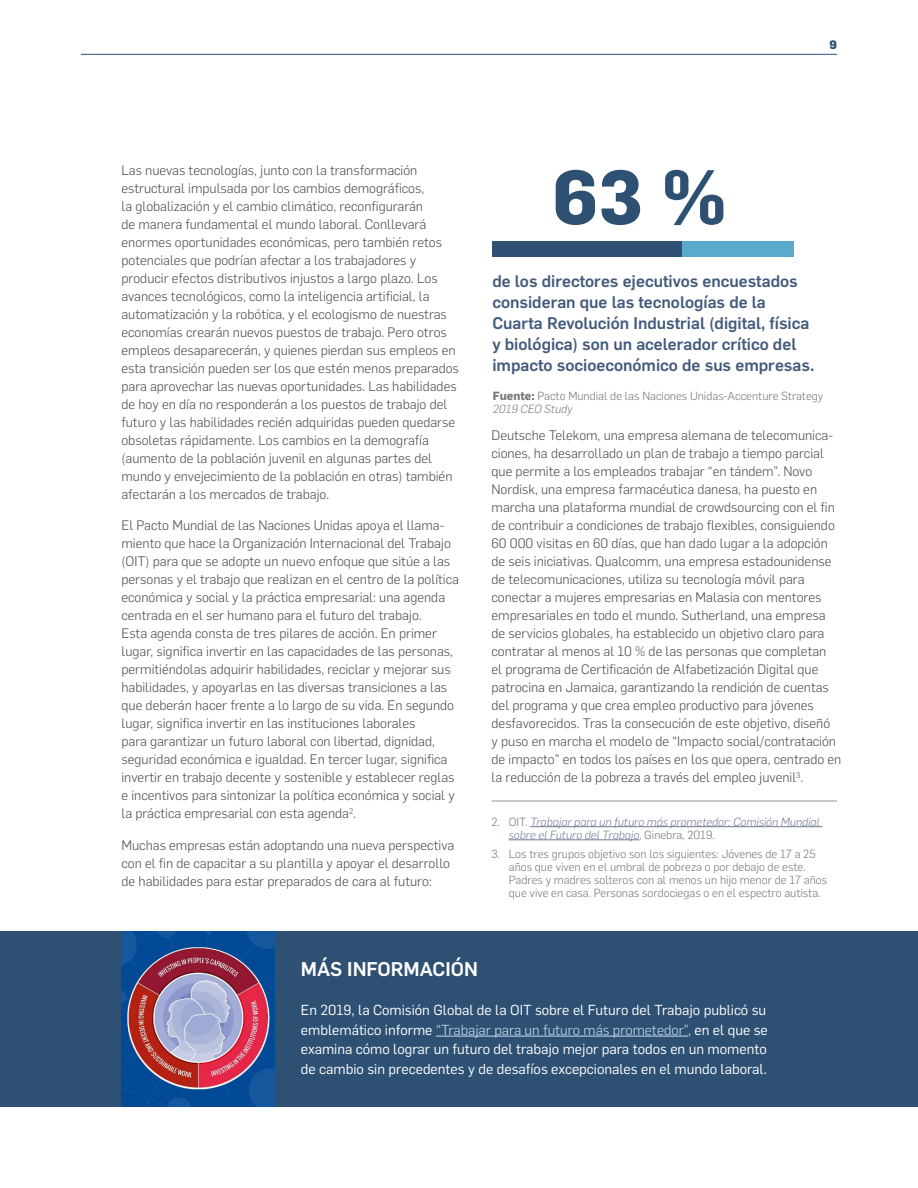
<style>
.page{position:relative;width:918px;height:1188px;background:#fff}
.page>*{position:absolute;margin:0;border:0;box-sizing:border-box;transform-origin:0 0}
.t1{font:700 75px "Flama";color:#2e5073}
.t2{font:500 19.5px "Flama";color:#fff}
.t3{font:500 16.5px/21px "Flama";color:#425a7c}
.t4{font:14.25px/19.5px "Flama";color:#fff;text-align:justify}
.t5{font:300 13.5px/18px "Flama";color:#4d4d4f}
.t6{font:800 12px "Flama";color:#2e5073}
.t7{font:300 11.7px/13px "Flama";color:#77787b}
.t8{font:italic 300 11.7px/13px "Flama";color:#6e7995}
.s1{font-weight:700}
.s2{font-style:italic}
.s3{font-style:normal;color:#77787b}
.s4{color:#77787b}
.s5{font-weight:300;color:#c9ddec}
.s6{font-weight:300}
</style>
<div class="page">
<hr style="left:81px;top:54px;width:756px;height:1px;background:#2e5073">
<div style="left:0;top:932px;width:918px;height:175px;background:#2e5073"></div>
<hr style="left:436px;top:1036px;width:252px;height:1px;background:#c9ddec">
<hr style="left:530px;top:826px;width:292px;height:1px;background:#6e7995">
<hr style="left:509px;top:840px;width:130px;height:1px;background:#6e7995">
<div style="left:682px;top:241px;width:112px;height:16px;background:#5baace"></div>
<div style="left:492px;top:241px;width:190px;height:16px;background:#2e5073"></div>
<img style="left:122px;top:932px;width:152px;height:175px">
<hr style="left:492px;top:801px;width:345px;height:1px;background:#939598">
<p class="t6" style="left:830px;top:36px;width:9px">9</p>
<p class="t5" style="left:122px;top:160px;width:339px">Las nuevas tecnologías, junto con la transformación estructural impulsada por los cambios demográficos,<br>la globalización y el cambio climático, reconfigurarán<br>de manera fundamental el mundo laboral. Conllevará enormes oportunidades económicas, pero también retos potenciales que podrían afectar a los trabajadores y producir efectos distributivos injustos a largo plazo. Los avances tecnológicos, como la inteligencia artificial, la automatización y la robótica, y el ecologismo de nuestras economías crearán nuevos puestos de trabajo. Pero otros empleos desaparecerán, y quienes pierdan sus empleos en esta transición pueden ser los que estén menos preparados para aprovechar las nuevas oportunidades. Las habilidades de hoy en día no responderán a los puestos de trabajo del futuro y las habilidades recién adquiridas pueden quedarse obsoletas rápidamente. Los cambios en la demografía (aumento de la población juvenil en algunas partes del mundo y envejecimiento de la población en otras) también afectarán a los mercados de trabajo.</p>
<p class="t5" style="left:122px;top:516px;width:339px">El Pacto Mundial de las Naciones Unidas apoya el llama&shy;miento que hace la Organización Internacional del Trabajo (OIT) para que se adopte un nuevo enfoque que sitúe a las personas y el trabajo que realizan en el centro de la política económica y social y la práctica empresarial: una agenda centrada en el ser humano para el futuro del trabajo.<br>Esta agenda consta de tres pilares de acción. En primer lugar, significa invertir en las capacidades de las personas, permitiéndolas adquirir habilidades, reciclar y mejorar sus habilidades, y apoyarlas en las diversas transiciones a las que deberán hacer frente a lo largo de su vida. En segundo lugar, significa invertir en las instituciones laborales<br>para garantizar un futuro laboral con libertad, dignidad, seguridad económica e igualdad. En tercer lugar, significa invertir en trabajo decente y sostenible y establecer reglas e incentivos para sintonizar la política económica y social y la práctica empresarial con esta agenda<sup>2</sup>.</p>
<p class="t5" style="left:122px;top:835px;width:334px">Muchas empresas están adoptando una nueva perspectiva con el fin de capacitar a su plantilla y apoyar el desarrollo de habilidades para estar preparados de cara al futuro:</p>
<h1 class="t1" style="left:553px;top:152px;width:176px">63 %</h1>
<p class="t3" style="left:492px;top:270px;width:324px">de los directores ejecutivos encuestados consideran que las tecnologías de la Cuarta Revolución Industrial (digital, física y biológica) son un acelerador crítico del impacto socioeconómico de sus empresas.</p>
<p class="t7" style="left:493px;top:388px;width:332px"><span class="s1">Fuente:</span> Pacto Mundial de las Naciones Unidas-Accenture Strategy<br><span class="s2">2019 CEO Study</span></p>
<p class="t5" style="left:492px;top:426px;width:351px">Deutsche Telekom, una empresa alemana de telecomunica&shy;ciones, ha desarrollado un plan de trabajo a tiempo parcial que permite a los empleados trabajar “en tándem”. Novo Nordisk, una empresa farmacéutica danesa, ha puesto en marcha una plataforma mundial de crowdsourcing con el fin de contribuir a condiciones de trabajo flexibles, consiguiendo 60 000 visitas en 60 días, que han dado lugar a la adopción de seis iniciativas. Qualcomm, una empresa estadounidense de telecomunicaciones, utiliza su tecnología móvil para conectar a mujeres empresarias en Malasia con mentores empresariales en todo el mundo. Sutherland, una empresa de servicios globales, ha establecido un objetivo claro para contratar al menos al 10 % de las personas que completan<br>el programa de Certificación de Alfabetización Digital que patrocina en Jamaica, garantizando la rendición de cuentas del programa y que crea empleo productivo para jóvenes desfavorecidos. Tras la consecución de este objetivo, diseñó<br>y puso en marcha el modelo de “Impacto social/contratación de impacto” en todos los países en los que opera, centrado en la reducción de la pobreza a través del empleo juvenil<sup>3</sup>.</p>
<p class="t8" style="left:509px;top:814px;width:313px;text-indent:-17px"><span class="s3">2. OIT.</span> Trabajar para un futuro más prometedor: Comisión Mundial sobre el Futuro del Trabajo<span class="s4">,</span> <span class="s3">Ginebra, 2019.</span></p>
<p class="t7" style="left:509px;top:846px;width:320px;text-indent:-17px">3. Los tres grupos objetivo son los siguientes: Jóvenes de 17 a 25 años que viven en el umbral de pobreza o por debajo de este.<br>Padres y madres solteros con al menos un hijo menor de 17 años que vive en casa. Personas sordociegas o en el espectro autista.</p>
<h2 class="t2" style="left:301px;top:955px;width:179px">MÁS INFORMACIÓN</h2>
<p class="t4" style="left:301px;top:999px;width:469px">En 2019, la Comisión Global de la OIT sobre el Futuro del Trabajo publicó su emblemático informe <span class="s5">“Trabajar para un futuro más prometedor”</span><span class="s6">,</span> en el que se examina cómo lograr un futuro del trabajo mejor para todos en un momento de cambio sin precedentes y de desafíos excepcionales en el mundo laboral.</p>
</div>
